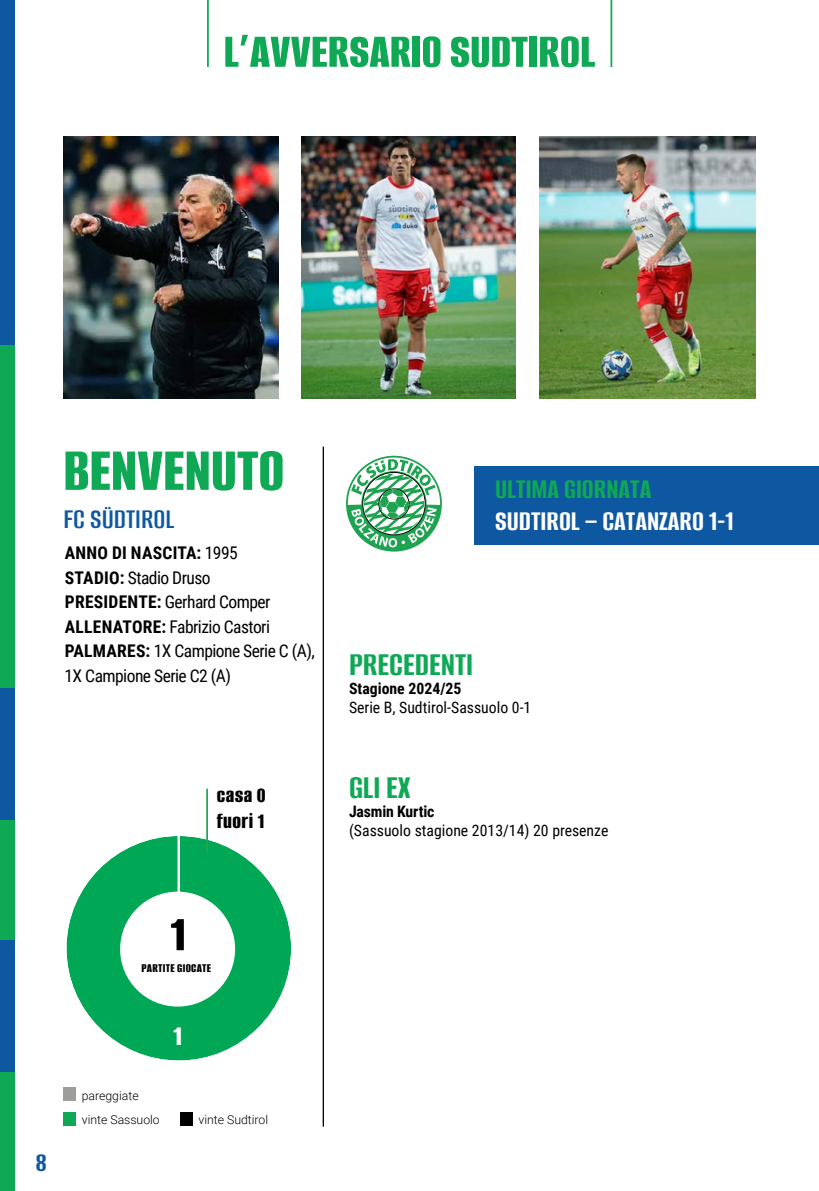
<style>
.page{position:relative;width:819px;height:1191px;background:#fff}
.page>*{position:absolute;margin:0;border:0;box-sizing:border-box;transform-origin:0 0}
.t1{font:100 64.75px "Alumni Sans";color:#0fa855}
.t2{font:100 52.5px "Alumni Sans";color:#000}
.t3{font:100 50.75px "Alumni Sans";color:#0fa855}
.t4{font:100 35px "Alumni Sans";color:#0fa855}
.t5{font:100 29.75px "Alumni Sans";color:#fff}
.t6{font:100 29.75px "Alumni Sans";color:#0fa855}
.t7{font:100 29.75px "Alumni Sans";color:#0e58a2}
.t8{font:100 28px "Alumni Sans";color:#0e58a2}
.t9{font:100 22.75px/26.4px "Alumni Sans";letter-spacing:.02em;color:#000}
.t10{font:17.5px/24.5px "Roboto Condensed";letter-spacing:-.03em;color:#000}
.t11{font:15.75px "Roboto Condensed";color:#000}
.t12{font:700 15.75px "Roboto Condensed";color:#000}
.t13{font:100 13.12px "Alumni Sans";letter-spacing:.02em;color:#000}
.t14{font:300 12.25px "Roboto";color:#000}
.s1{font-weight:700}
</style>
<div class="page">
<div style="left:0;top:344px;width:15px;height:344px;background:#0fa855"></div>
<div style="left:0;top:0;width:15px;height:344px;background:#0e58a2"></div>
<div style="left:0;top:688px;width:15px;height:132px;background:#0e58a2"></div>
<div style="left:0;top:820px;width:15px;height:120px;background:#0fa855"></div>
<div style="left:0;top:1072px;width:15px;height:119px;background:#0fa855"></div>
<div style="left:0;top:940px;width:15px;height:132px;background:#0e58a2"></div>
<div style="left:66px;top:835px;width:226px;height:226px;background:#00a755;border-radius:113px"></div>
<div style="left:120px;top:891px;width:115px;height:115px;background:#fff;border-radius:50%"></div>
<div style="left:63px;top:1112px;width:13px;height:13px;background:#0fa855"></div>
<div style="left:180px;top:1112px;width:12px;height:13px;background:#000"></div>
<div style="left:63px;top:1087px;width:13px;height:14px;background:#9d9d9c"></div>
<hr style="left:206px;top:788px;width:2px;height:64px;background:#1ea756">
<img style="left:539px;top:136px;width:216px;height:263px">
<img style="left:302px;top:136px;width:213px;height:263px">
<img style="left:63px;top:136px;width:216px;height:263px">
<div style="left:474px;top:466px;width:345px;height:79px;background:#0e58a2"></div>
<hr style="left:322px;top:446px;width:2px;height:680px;background:#000">
<hr style="left:207px;top:0;width:2px;height:67px;background:#0fa855">
<hr style="left:610px;top:0;width:2px;height:67px;background:#0fa855">
<svg style="left:346px;top:456px;width:96px;height:95px"></svg>
<h3 class="t3" style="left:224px;top:26px;width:373px">L’AVVERSARIO SUDTIROL</h3>
<h1 class="t1" style="left:63px;top:438px;width:222px">BENVENUTO</h1>
<h3 class="t7" style="left:63px;top:504px;width:112px">FC SÜDTIROL</h3>
<p class="t10" style="left:64px;top:540px;width:252px"><span class="s1">ANNO DI NASCITA:</span> 1995<br><span class="s1">STADIO:</span> Stadio Druso<br><span class="s1">PRESIDENTE:</span> Gerhard Comper<br><span class="s1">ALLENATORE:</span> Fabrizio Castori<br><span class="s1">PALMARES:</span> 1X Campione Serie C (A),<br>1X Campione Serie C2 (A)</p>
<h3 class="t9" style="left:217px;top:782px;width:50px">casa 0 fuori 1</h3>
<h3 class="t8" style="left:36px;top:1148px;width:12px">8</h3>
<h2 class="t2" style="left:170px;top:908px;width:16px">1</h2>
<p class="t13" style="left:141px;top:961px;width:71px">PARTITE GIOCATE</p>
<p class="t14" style="left:82px;top:1086px;width:58px">pareggiate</p>
<h3 class="t5" style="left:173px;top:1020px;width:10px">1</h3>
<p class="t14" style="left:82px;top:1111px;width:80px">vinte Sassuolo</p>
<p class="t14" style="left:198px;top:1111px;width:71px">vinte Sudtirol</p>
<h3 class="t6" style="left:495px;top:474px;width:158px">ULTIMA GIORNATA</h3>
<h3 class="t5" style="left:495px;top:506px;width:240px">SUDTIROL – CATANZARO 1-1</h3>
<h3 class="t4" style="left:349px;top:647px;width:126px">PRECEDENTI</h3>
<p class="t12" style="left:349px;top:677px;width:114px">Stagione 2024/25</p>
<p class="t11" style="left:349px;top:696px;width:184px">Serie B, Sudtirol-Sassuolo 0-1</p>
<h3 class="t4" style="left:349px;top:770px;width:63px">GLI EX</h3>
<p class="t12" style="left:349px;top:800px;width:87px">Jasmin Kurtic</p>
<p class="t11" style="left:349px;top:819px;width:261px">(Sassuolo stagione 2013/14) 20 presenze</p>
</div>
